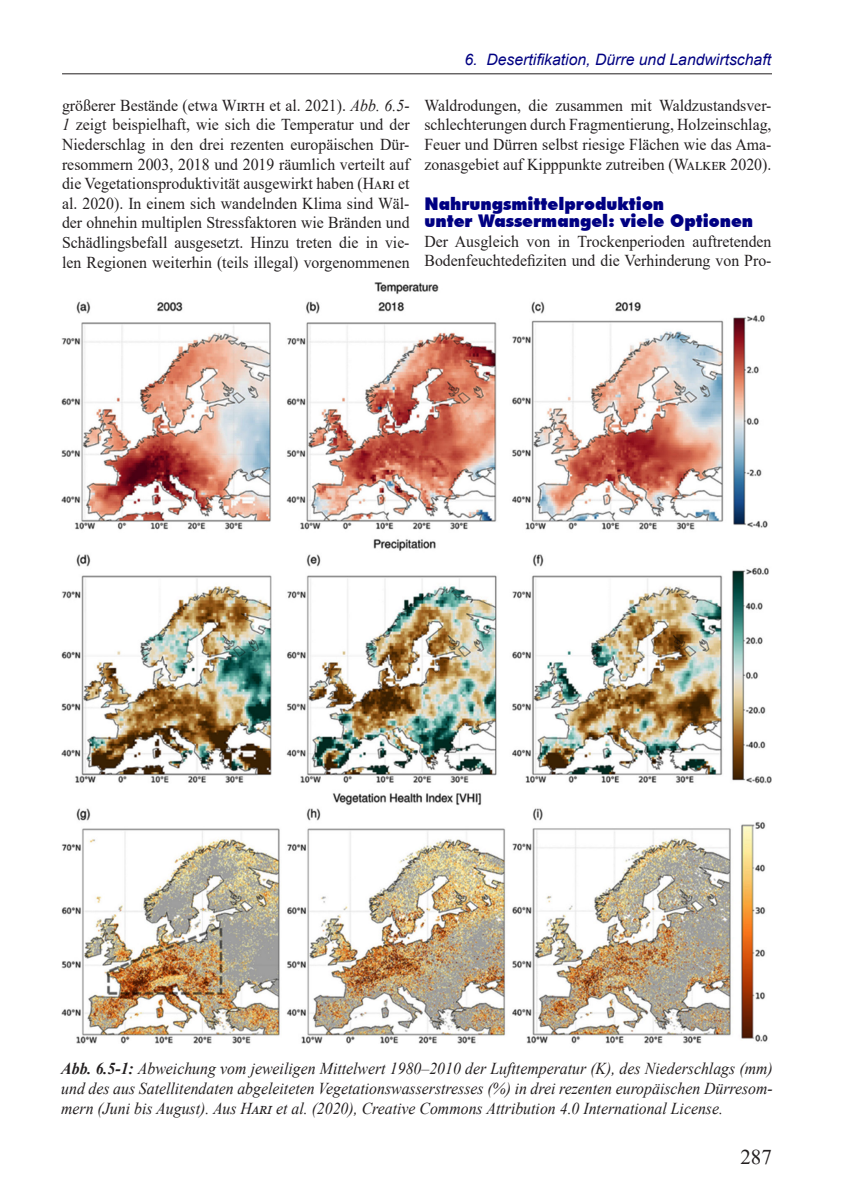
<style>
.page{position:relative;width:844px;height:1201px;background:#fff}
.page>*{position:absolute;margin:0;border:0;box-sizing:border-box;transform-origin:0 0}
.t1{font:21px "Times New Roman";color:#231f20}
.Titel2-1Zeile{font:900 17.5px "Futura BT";color:#000082;scale:.96 1}
.Fließtext{font:16.62px/19.6px "Times New Roman";color:#231f20;text-align:justify;scale:.95 1}
.Legende{font:italic 16.62px/19.6px "Times New Roman";color:#231f20;text-align:justify;scale:.95 1}
.Absatz1{font:16.62px/19.6px "Times New Roman";color:#231f20;scale:.95 1}
.t2{font:italic 15.75px "Arial";color:#000082}
.s1{font-style:italic}
.s2{font-weight:700}
</style>
<div class="page">
<hr style="left:62px;top:73px;width:709px;height:1px;background:#231f20">
<img style="left:61px;top:282px;width:710px;height:762px">
<p class="t2" style="left:464px;top:49px;width:308px">6. Desertifikation, Dürre und Landwirtschaft</p>
<p class="Fließtext" style="left:62px;top:95px;width:367px">größerer Bestände (etwa Wirth et al. 2021). <span class="s1">Abb. 6.5- 1</span> zeigt beispielhaft, wie sich die Temperatur und der Niederschlag in den drei rezenten europäischen Dür&shy;resommern 2003, 2018 und 2019 räumlich verteilt auf die Vegetationsproduktivität ausgewirkt haben (Hari et al. 2020). In einem sich wandelnden Klima sind Wäl&shy;der ohnehin multiplen Stressfaktoren wie Bränden und Schädlingsbefall ausgesetzt. Hinzu treten die in vie&shy;len Regionen weiterhin (teils illegal) vorgenommenen</p>
<p class="Fließtext" style="left:424px;top:95px;width:367px">Waldrodungen, die zusammen mit Waldzustandsver&shy;schlechterungen durch Fragmentierung, Holzeinschlag, Feuer und Dürren selbst riesige Flächen wie das Ama&shy;zonasgebiet auf Kipppunkte zutreiben (Walker 2020).</p>
<p class="Titel2-1Zeile" style="left:424px;top:193px;width:251px">Nahrungsmittelproduktion</p>
<p class="Titel2-1Zeile" style="left:424px;top:210px;width:344px">unter Wassermangel: viele Optionen</p>
<p class="Absatz1" style="left:424px;top:231px;width:367px">Der Ausgleich von in Trockenperioden auftretenden<br>Bodenfeuchtedefiziten und die Verhinderung von Pro-</p>
<p class="Legende" style="left:61px;top:1058px;width:750px"><span class="s2">Abb. 6.5-1:</span> Abweichung vom jeweiligen Mittelwert 1980–2010 der Lufttemperatur (K), des Niederschlags (mm) und des aus Satellitendaten abgeleiteten Vegetationswasserstresses (%) in drei rezenten europäischen Dürresom&shy;mern (Juni bis August). Aus Hari et al. (2020), Creative Commons Attribution 4.0 International License.</p>
<p class="t1" style="left:740px;top:1142px;width:33px">287</p>
</div>
